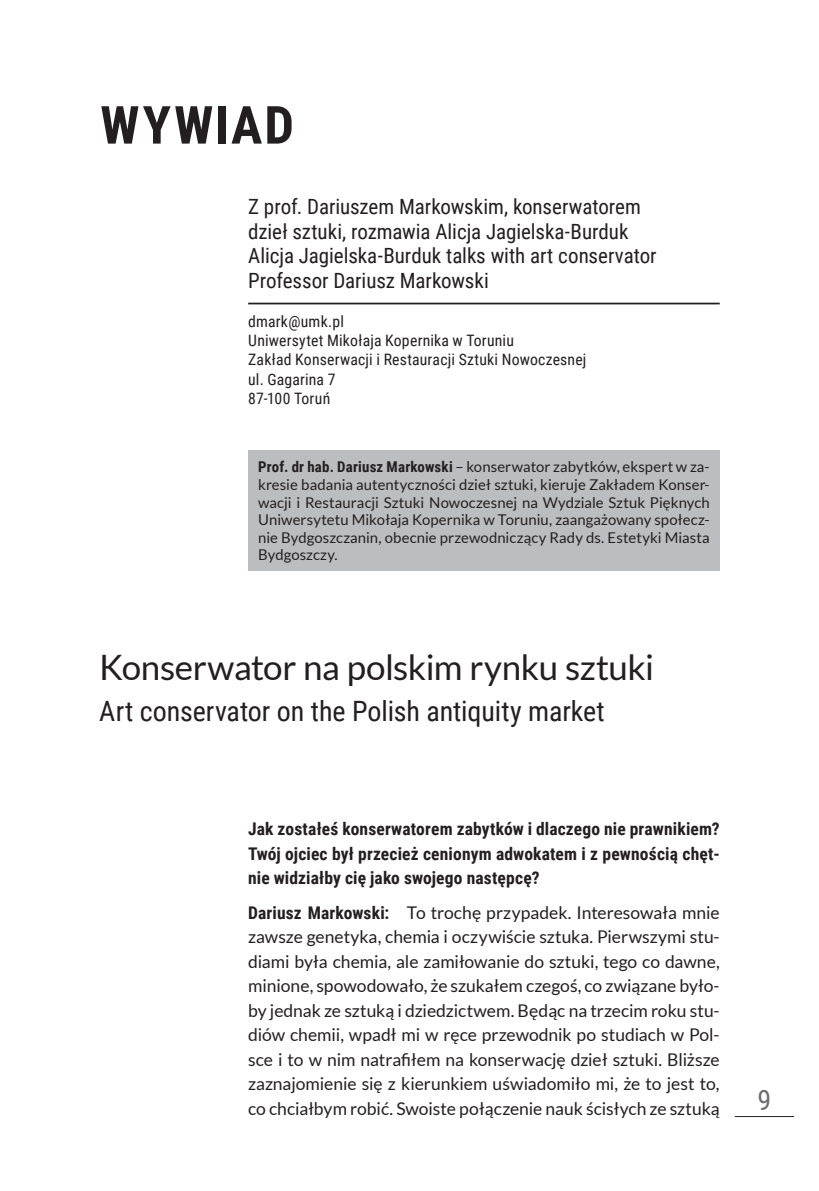
<style>
.page{position:relative;width:819px;height:1191px;background:#fff}
.page>*{position:absolute;margin:0;border:0;box-sizing:border-box;transform-origin:0 0}
.RR1{font:700 52.5px "Roboto Condensed";letter-spacing:.04em;color:#231f20}
._2_-_TYT_polski{font:35px "Lato";letter-spacing:-.015em;color:#231f20}
._2_-_TYT_ang{font:28px "Roboto Condensed";letter-spacing:-.005em;color:#231f20}
.pagina{font:28px "Roboto Condensed";color:#6c6d70}
._1-_art_autor{font:21px/24.5px "Roboto Condensed";letter-spacing:-.005em;color:#231f20}
.wywiad_odp{font:17.5px/24.5px "Lato";letter-spacing:-.005em;color:#231f20;text-align:justify}
.wywiad_pytanie{font:700 17.5px/24.5px "Roboto Condensed";letter-spacing:.01em;color:#231f20;text-align:justify}
._1_-_art_autor_dane{font:15.75px "Roboto Condensed";letter-spacing:.01em;color:#231f20}
.notka{font:14.88px/17.5px "Lato";letter-spacing:.005em;color:#231f20;text-align:justify}
.s1{font-family:"Roboto Condensed";font-weight:700}
</style>
<div class="page">
<hr style="left:734px;top:1116px;width:60px;height:1px;background:#231f20">
<hr style="left:248px;top:303px;width:471px;height:1px;background:#231f20">
<div style="left:248px;top:450px;width:471px;height:120px;background:#bcbdc0"></div>
<p class="RR1" style="left:100px;top:88px;width:195px">WYWIAD</p>
<p class="_1-_art_autor" style="left:248px;top:194px;width:410px">Z prof. Dariuszem Markowskim, konserwatorem dzieł sztuki, rozmawia Alicja Jagielska-Burduk Alicja Jagielska-Burduk talks with art conservator Professor Dariusz Markowski</p>
<p class="_1_-_art_autor_dane" style="left:248px;top:310px;width:97px">dmark@umk.pl</p>
<p class="_1_-_art_autor_dane" style="left:248px;top:329px;width:267px">Uniwersytet Mikołaja Kopernika w Toruniu</p>
<p class="_1_-_art_autor_dane" style="left:248px;top:349px;width:340px">Zakład Konserwacji i Restauracji Sztuki Nowoczesnej</p>
<p class="_1_-_art_autor_dane" style="left:248px;top:368px;width:89px">ul. Gagarina 7</p>
<p class="_1_-_art_autor_dane" style="left:248px;top:387px;width:84px">87-100 Toruń</p>
<p class="notka" style="left:258px;top:458px;width:453px"><span class="s1">Prof. dr hab. Dariusz Markowski</span> – konserwator zabytków, ekspert w za&shy;kresie badania autentyczności dzieł sztuki, kieruje Zakładem Konser&shy;wacji i Restauracji Sztuki Nowoczesnej na Wydziale Sztuk Pięknych Uniwersytetu Mikołaja Kopernika w Toruniu, zaangażowany społecz&shy;nie Bydgoszczanin, obecnie przewodniczący Rady ds. Estetyki Miasta Bydgoszczy.</p>
<p class="_2_-_TYT_polski" style="left:99px;top:648px;width:556px">Konserwator na polskim rynku sztuki</p>
<p class="_2_-_TYT_ang" style="left:99px;top:692px;width:507px">Art conservator on the Polish antiquity market</p>
<p class="wywiad_pytanie" style="left:248px;top:816px;width:473px">Jak zostałeś konserwatorem zabytków i dlaczego nie prawnikiem?<br>Twój ojciec był przecież cenionym adwokatem i z pewnością chęt&shy;nie widziałby cię jako swojego następcę?</p>
<p class="wywiad_odp" style="left:248px;top:900px;width:473px"><span class="s1">Dariusz Markowski:</span> To trochę przypadek. Interesowała mnie zawsze genetyka, chemia i oczywiście sztuka. Pierwszymi stu&shy;diami była chemia, ale zamiłowanie do sztuki, tego co dawne, minione, spowodowało, że szukałem czegoś, co związane było&shy;by jednak ze sztuką i dziedzictwem. Będąc na trzecim roku stu&shy;diów chemii, wpadł mi w ręce przewodnik po studiach w Pol&shy;sce i to w nim natrafiłem na konserwację dzieł sztuki. Bliższe zaznajomienie się z kierunkiem uświadomiło mi, że to jest to, co chciałbym robić. Swoiste połączenie nauk ścisłych ze sztuką</p>
<p class="pagina" style="left:757px;top:1080px;width:15px">9</p>
</div>
